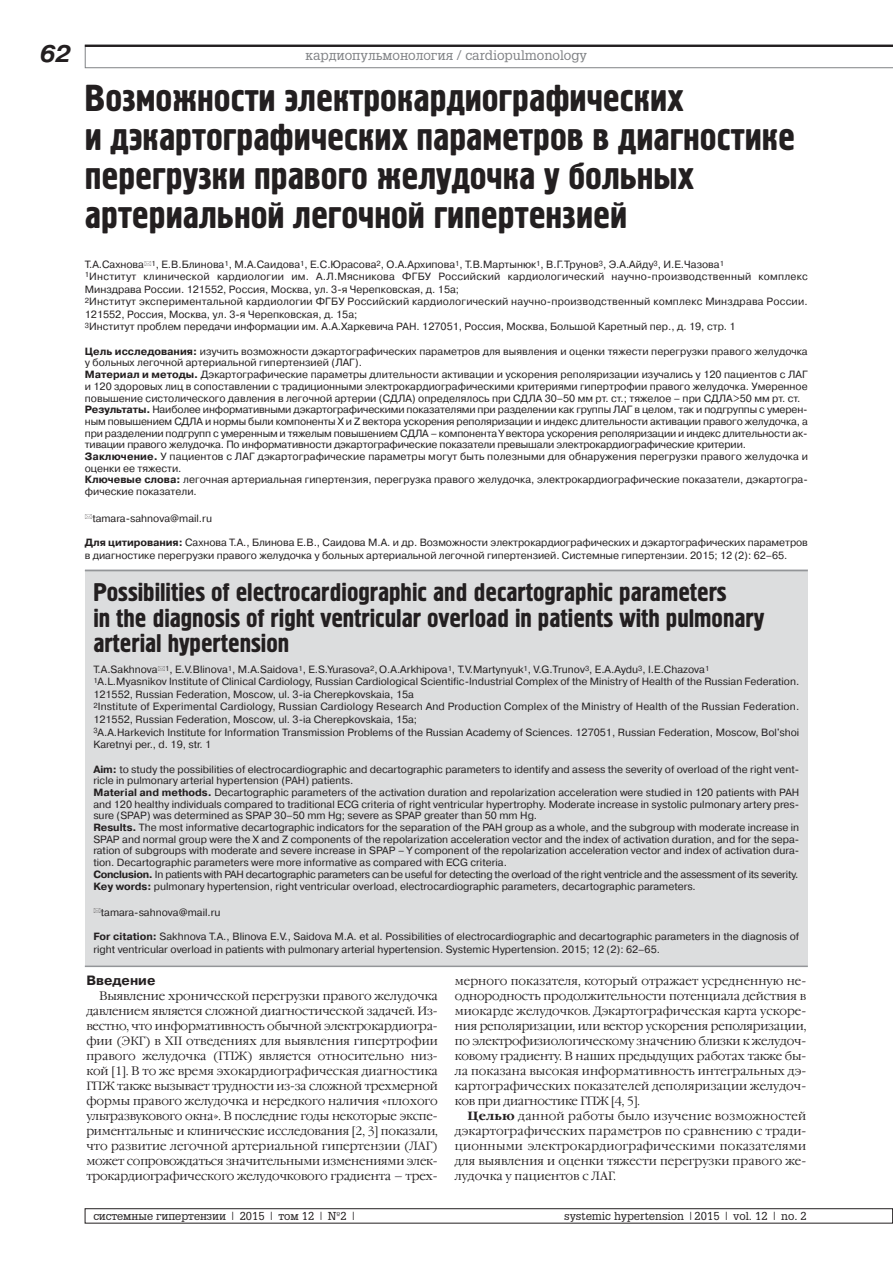
<style>
.page{position:relative;width:893px;height:1263px;background:#fff}
.page>*{position:absolute;margin:0;border:0;box-sizing:border-box;transform-origin:0 0}
.t1{font:37.5px/39px "Hermes C";color:#231f20}
.t2{font:25.5px/25.5px "Hermes C";color:#231f20}
.t3{font:italic 700 24px "Pragmatica C";color:#231f20}
.t4{font:13.5px "AG Gloria";color:#808285}
.t5{font:700 13.5px "Pragmatica C";color:#231f20}
.t6{font:300 12px/15px "Garamond C";color:#231f20;text-align:justify}
.t7{font:11.25px "AG Gloria";color:#231f20}
.t8{font:10.5px/11.7px "Pragmatica C";color:#231f20}
.s1{font-weight:700}
</style>
<div class="page">
<div style="left:85px;top:1208px;width:807px;height:15px;border:1px solid #231f20"></div>
<svg style="left:85px;top:47px;width:807px;height:21px"></svg>
<hr style="left:85px;top:45px;width:807px;height:2px;background:#231f20">
<div style="left:85px;top:570px;width:723px;height:397px;background:#dcddde"></div>
<hr style="left:85px;top:570px;width:723px;height:1px;background:#939598">
<hr style="left:85px;top:966px;width:723px;height:1px;background:#939598">
<h3 class="t3" style="left:40px;top:45px;width:33px">62</h3>
<p class="t4" style="left:306px;top:50px;width:283px">кардиопульмонология / cardiopulmonology</p>
<h1 class="t1" style="left:85px;top:81px;width:712px">Возможности электрокардиографических<br>и дэкартографических параметров в диагностике перегрузки правого желудочка у больных артериальной легочной гипертензией</h1>
<p class="t8" style="left:85px;top:259px;width:724px;line-height:12.5px">Т.А.Сахнова <sup>1</sup>, Е.В.Блинова<sup>1</sup>, М.А.Саидова<sup>1</sup>, Е.С.Юрасова<sup>2</sup>, О.А.Архипова<sup>1</sup>, Т.В.Мартынюк<sup>1</sup>, В.Г.Трунов<sup>3</sup>, Э.А.Айду<sup>3</sup>, И.Е.Чазова<sup>1<br>1</sup>Институт клинической кардиологии им. А.Л.Мясникова ФГБУ Российский кардиологический научно-производственный комплекс Минздрава России. 121552, Россия, Москва, ул. 3-я Черепковская, д. 15а;<br><sup>2</sup>Институт экспериментальной кардиологии ФГБУ Российский кардиологический научно-производственный комплекс Минздрава России.<br>121552, Россия, Москва, ул. 3-я Черепковская, д. 15а;<br><sup>3</sup>Институт проблем передачи информации им. А.А.Харкевича РАН. 127051, Россия, Москва, Большой Каретный пер., д. 19, стр. 1</p>
<p class="t8" style="left:85px;top:346px;width:724px"><span class="s1">Цель исследования:</span> изучить возможности дэкартографических параметров для выявления и оценки тяжести перегрузки правого желудочка у больных легочной артериальной гипертензией (ЛАГ).<br><span class="s1">Материал и методы.</span> Дэкартографические параметры длительности активации и ускорения реполяризации изучались у 120 пациентов с ЛАГ и 120 здоровых лиц в сопоставлении с традиционными электрокардиографическими критериями гипертрофии правого желудочка. Умеренное повышение систолического давления в легочной артерии (СДЛА) определялось при СДЛА 30–50 мм рт. ст.; тяжелое – при СДЛА&gt;50 мм рт. ст.<br><span class="s1">Результаты.</span> Наиболее информативными дэкартографическими показателями при разделении как группы ЛАГ в целом, так и подгруппы с умерен&shy;ным повышением СДЛА и нормы были компоненты X и Z вектора ускорения реполяризации и индекс длительности активации правого желудочка, а при разделении подгрупп с умеренным и тяжелым повышением СДЛА – компонента Y вектора ускорения реполяризации и индекс длительности ак&shy;тивации правого желудочка. По информативности дэкартографические показатели превышали электрокардиографические критерии.<br><span class="s1">Заключение.</span> У пациентов с ЛАГ дэкартографические параметры могут быть полезными для обнаружения перегрузки правого желудочка и оценки ее тяжести.<br><span class="s1">Ключевые слова:</span> легочная артериальная гипертензия, перегрузка правого желудочка, электрокардиографические показатели, дэкартогра&shy;фические показатели.</p>
<p class="t8" style="left:92px;top:513px;width:121px">tamara-sahnova@mail.ru</p>
<p class="t8" style="left:85px;top:537px;width:724px;line-height:12.6px"><span class="s1">Для цитирования:</span> Сахнова Т.А., Блинова Е.В., Саидова М.А. и др. Возможности электрокардиографических и дэкартографических параметров в диагностике перегрузки правого желудочка у больных артериальной легочной гипертензией. Системные гипертензии. 2015; 12 (2): 62–65.</p>
<h2 class="t2" style="left:93px;top:581px;width:672px">Possibilities of electrocardiographic and decartographic parameters<br>in the diagnosis of right ventricular overload in patients with pulmonary arterial hypertension</h2>
<p class="t8" style="left:93px;top:665px;width:707px;line-height:12.5px">T.A.Sakhnova <sup>1</sup>, E.V.Blinova<sup>1</sup>, M.A.Saidova<sup>1</sup>, E.S.Yurasova<sup>2</sup>, O.A.Arkhipova<sup>1</sup>, T.V.Martynyuk<sup>1</sup>, V.G.Trunov<sup>3</sup>, E.A.Aydu<sup>3</sup>, I.E.Chazova<sup>1<br>1</sup>A.L.Myasnikov Institute of Clinical Cardiology, Russian Cardiological Scientific-Industrial Complex of the Ministry of Health of the Russian Federation.<br>121552, Russian Federation, Moscow, ul. 3-ia Cherepkovskaia, 15а<br><sup>2</sup>Institute of Experimental Cardiology, Russian Cardiology Research And Production Complex of the Ministry of Health of the Russian Federation.<br>121552, Russian Federation, Moscow, ul. 3-ia Cherepkovskaia, 15а;<br><sup>3</sup>A.A.Harkevich Institute for Information Transmission Problems of the Russian Academy of Sciences. 127051, Russian Federation, Moscow, Bol'shoi Karetnyi per., d. 19, str. 1</p>
<p class="t8" style="left:93px;top:764px;width:707px"><span class="s1">Aim:</span> to study the possibilities of electrocardiographic and decartographic parameters to identify and assess the severity of overload of the right vent&shy;ricle in pulmonary arterial hypertension (PAH) patients.<br><span class="s1">Material and methods.</span> Decartographic parameters of the activation duration and repolarization acceleration were studied in 120 patients with PAH and 120 healthy individuals compared to traditional ECG criteria of right ventricular hypertrophy. Moderate increase in systolic pulmonary artery pres&shy;sure (SPAP) was determined as SPAP 30–50 mm Hg; severe as SPAP greater than 50 mm Hg.<br><span class="s1">Results.</span> The most informative decartographic indicators for the separation of the PAH group as a whole, and the subgroup with moderate increase in SPAP and normal group were the X and Z components of the repolarization acceleration vector and the index of activation duration, and for the sepa&shy;ration of subgroups with moderate and severe increase in SPAP – Y component of the repolarization acceleration vector and index of activation dura&shy;tion. Decartographic parameters were more informative as compared with ECG criteria.<br><span class="s1">Conclusion.</span> In patients with PAH decartographic parameters can be useful for detecting the overload of the right ventricle and the assessment of its severity.<br><span class="s1">Key words:</span> pulmonary hypertension, right ventricular overload, electrocardiographic parameters, decartographic parameters.</p>
<p class="t8" style="left:101px;top:907px;width:121px">tamara-sahnova@mail.ru</p>
<p class="t8" style="left:93px;top:931px;width:707px;line-height:12.6px"><span class="s1">For citation:</span> Sakhnova T.A., Blinova E.V., Saidova M.A. et al. Possibilities of electrocardiographic and decartographic parameters in the diagnosis of right ventricular overload in patients with pulmonary arterial hypertension. Systemic Hypertension. 2015; 12 (2): 62–65.</p>
<p class="t5" style="left:86px;top:976px;width:71px">Введение</p>
<p class="t6" style="left:86px;top:990px;width:353px;text-indent:13px">Выявление хронической перегрузки правого желудочка давлением является сложной диагностической задачей. Из&shy;вестно, что информативность обычной электрокардиогра&shy;фии (ЭКГ) в XII отведениях для выявления гипертрофии правого желудочка (ГПЖ) является относительно низ&shy;кой [1]. В то же время эхокардиографическая диагностика ГПЖ также вызывает трудности из-за сложной трехмерной формы правого желудочка и нередкого наличия «плохого ультразвукового окна». В последние годы некоторые экспе&shy;риментальные и клинические исследования [2, 3] показали, что развитие легочной артериальной гипертензии (ЛАГ) может сопровождаться значительными изменениями элек&shy;трокардиографического желудочкового градиента – трех-</p>
<p class="t6" style="left:455px;top:975px;width:353px">мерного показателя, который отражает усредненную не&shy;однородность продолжительности потенциала действия в миокарде желудочков. Дэкартографическая карта ускоре&shy;ния реполяризации, или вектор ускорения реполяризации, по электрофизиологическому значению близки к желудоч&shy;ковому градиенту. В наших предыдущих работах также бы&shy;ла показана высокая информативность интегральных дэ&shy;картографических показателей деполяризации желудоч&shy;ков при диагностике ГПЖ [4, 5].</p>
<p class="t6" style="left:455px;top:1110px;width:353px;text-indent:13px"><span class="s1">Целью</span> данной работы было изучение возможностей дэкартографических параметров по сравнению с тради&shy;ционными электрокардиографическими показателями для выявления и оценки тяжести перегрузки правого же&shy;лудочка у пациентов с ЛАГ.</p>
<p class="t7" style="left:93px;top:1212px;width:265px">системные гипертензии | 2015 | том 12 | №2 |</p>
<p class="t7" style="left:564px;top:1212px;width:244px">systemic hypertension |2015 | vol. 12 | no. 2</p>
</div>
